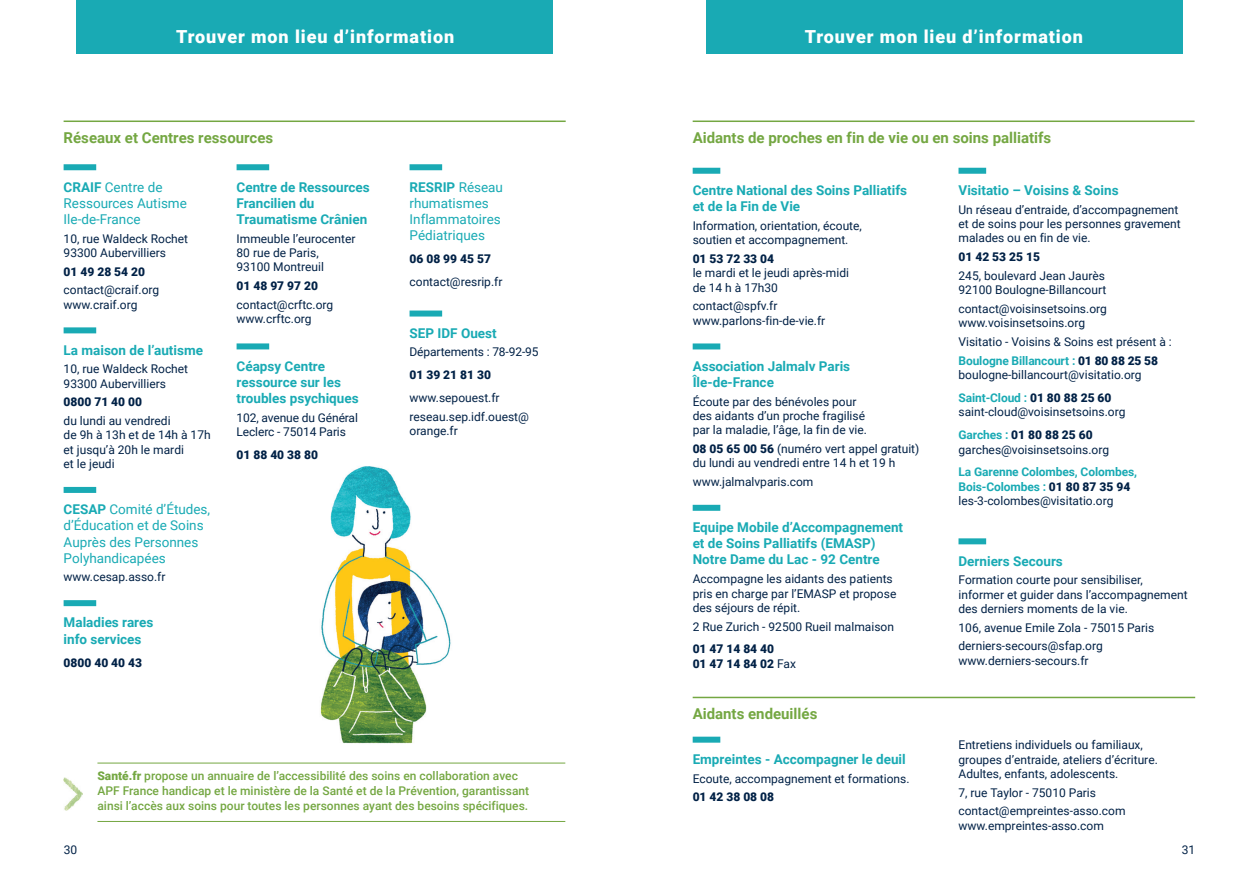
<style>
.page{position:relative;width:1259px;height:893px;background:#fff}
.page>*{position:absolute;margin:0;border:0;box-sizing:border-box;transform-origin:0 0}
.t1{font:900 18px "Roboto";letter-spacing:.05em;color:#fff}
.t2{font:700 15px "Roboto";color:#74a742}
.t3{font:700 13.5px/16.2px "Roboto";color:#19aab4}
.t4{font:13.5px/16.2px "Roboto";color:#19aab4}
.t5{font:12px/14.4px "Roboto";color:#002146}
.t6{font:500 12px/15px "Roboto";color:#74a742}
.t7{font:900 12px/14.4px "Roboto";color:#002146}
.t8{font:700 12px/14.4px "Roboto";letter-spacing:-.01em;color:#19aab4}
.s1{font-weight:700}
.s2{font-weight:900}
.s3{font-weight:400}
.s4{font-weight:700;color:#19aab4}
.s5{font-weight:900;color:#002146}
.s6{font-weight:400;color:#002146}
</style>
<div class="page">
<div style="left:706px;top:0;width:476px;height:54px;background:#19aab4"></div>
<div style="left:76px;top:0;width:476px;height:54px;background:#19aab4"></div>
<img style="left:320px;top:466px;width:131px;height:278px">
<div style="left:64px;top:164px;width:32px;height:6px;background:#19aab4"></div>
<div style="left:64px;top:327px;width:32px;height:6px;background:#19aab4"></div>
<div style="left:64px;top:487px;width:32px;height:6px;background:#19aab4"></div>
<div style="left:64px;top:600px;width:32px;height:6px;background:#19aab4"></div>
<div style="left:237px;top:164px;width:32px;height:6px;background:#19aab4"></div>
<div style="left:237px;top:343px;width:32px;height:6px;background:#19aab4"></div>
<div style="left:409px;top:164px;width:33px;height:6px;background:#19aab4"></div>
<div style="left:409px;top:311px;width:33px;height:6px;background:#19aab4"></div>
<hr style="left:64px;top:121px;width:502px;height:1px;background:#74a742">
<div style="left:692px;top:737px;width:28px;height:6px;background:#19aab4"></div>
<hr style="left:692px;top:121px;width:502px;height:1px;background:#74a742">
<hr style="left:692px;top:697px;width:503px;height:1px;background:#74a742">
<div style="left:692px;top:168px;width:28px;height:6px;background:#19aab4"></div>
<div style="left:692px;top:343px;width:28px;height:6px;background:#19aab4"></div>
<div style="left:692px;top:505px;width:28px;height:6px;background:#19aab4"></div>
<div style="left:958px;top:168px;width:28px;height:6px;background:#19aab4"></div>
<div style="left:958px;top:538px;width:28px;height:6px;background:#19aab4"></div>
<hr style="left:97px;top:763px;width:468px;height:1px;background:#74a742">
<hr style="left:97px;top:821px;width:468px;height:1px;background:#74a742">
<img style="left:63px;top:778px;width:20px;height:33px">
<h1 class="t1" style="left:176px;top:24px;width:280px">Trouver mon lieu d’information</h1>
<p class="t2" style="left:64px;top:127px;width:211px">Réseaux et Centres ressources</p>
<p class="t4" style="left:64px;top:178px;width:125px"><span class="s1">CRAIF</span> Centre de<br>Ressources Autisme<br>Ile-de-France</p>
<p class="t5" style="left:64px;top:231px;width:126px">10, rue Waldeck Rochet<br>93300 Aubervilliers</p>
<p class="t7" style="left:64px;top:264px;width:83px">01 49 28 54 20</p>
<p class="t5" style="left:64px;top:282px;width:97px">contact@craif.org www.craif.org</p>
<p class="t3" style="left:64px;top:341px;width:141px">La maison de l’autisme</p>
<p class="t5" style="left:64px;top:361px;width:126px">10, rue Waldeck Rochet<br>93300 Aubervilliers</p>
<p class="t7" style="left:64px;top:394px;width:80px">0800 71 40 00</p>
<p class="t5" style="left:64px;top:413px;width:149px">du lundi au vendredi<br>de 9h à 13h et de 14h à 17h et jusqu’à 20h le mardi<br>et le jeudi</p>
<p class="t4" style="left:64px;top:501px;width:148px"><span class="s1">CESAP</span> Comité d’Études, d’Éducation et de Soins<br>Auprès des Personnes<br>Polyhandicapées</p>
<p class="t5" style="left:64px;top:569px;width:103px">www.cesap.asso.fr</p>
<p class="t3" style="left:64px;top:614px;width:91px">Maladies rares info services</p>
<p class="t7" style="left:64px;top:655px;width:80px">0800 40 40 43</p>
<p class="t3" style="left:237px;top:178px;width:135px">Centre de Ressources<br>Francilien du<br>Traumatisme Crânien</p>
<p class="t5" style="left:237px;top:231px;width:120px">Immeuble l’eurocenter<br>80 rue de Paris,<br>93100 Montreuil</p>
<p class="t7" style="left:237px;top:278px;width:83px">01 48 97 97 20</p>
<p class="t5" style="left:237px;top:297px;width:98px">contact@crftc.org www.crftc.org</p>
<p class="t3" style="left:237px;top:357px;width:124px">Céapsy Centre ressource sur les troubles psychiques</p>
<p class="t5" style="left:237px;top:410px;width:123px">102, avenue du Général<br>Leclerc - 75014 Paris</p>
<p class="t7" style="left:237px;top:447px;width:83px">01 88 40 38 80</p>
<p class="t4" style="left:409px;top:178px;width:95px"><span class="s1">RESRIP</span> Réseau rhumatismes<br>Inflammatoires<br>Pédiatriques</p>
<p class="t7" style="left:409px;top:251px;width:83px">06 08 99 45 57</p>
<p class="t5" style="left:409px;top:274px;width:94px">contact@resrip.fr</p>
<p class="t3" style="left:409px;top:324px;width:89px">SEP IDF Ouest</p>
<p class="t5" style="left:409px;top:345px;width:131px">Départements : 78-92-95</p>
<p class="t7" style="left:409px;top:367px;width:83px">01 39 21 81 30</p>
<p class="t5" style="left:409px;top:388px;width:121px;line-height:18.6px">www.sepouest.fr reseau.sep.idf.ouest@</p>
<p class="t5" style="left:409px;top:423px;width:50px">orange.fr</p>
<p class="t6" style="left:97px;top:768px;width:433px"><span class="s2">Santé.fr</span> propose un annuaire de l’accessibilité des soins en collaboration avec<br>APF France handicap et le ministère de la Santé et de la Prévention, garantissant ainsi l’accès aux soins pour toutes les personnes ayant des besoins spécifiques.</p>
<h1 class="t1" style="left:805px;top:24px;width:280px">Trouver mon lieu d’information</h1>
<p class="t2" style="left:692px;top:127px;width:360px">Aidants de proches en fin de vie ou en soins palliatifs</p>
<p class="t3" style="left:692px;top:182px;width:216px">Centre National des Soins Palliatifs et de la Fin de Vie</p>
<p class="t5" style="left:692px;top:218px;width:171px">Information, orientation, écoute, soutien et accompagnement.</p>
<p class="t7" style="left:692px;top:251px;width:83px">01 53 72 33 04</p>
<p class="t5" style="left:692px;top:265px;width:158px">le mardi et le jeudi après-midi de 14 h à 17h30</p>
<p class="t5" style="left:692px;top:298px;width:134px">contact@spfv.fr www.parlons-fin-de-vie.fr</p>
<p class="t3" style="left:692px;top:357px;width:159px">Association Jalmalv Paris<br>Île-de-France</p>
<p class="t5" style="left:692px;top:394px;width:174px">Écoute par des bénévoles pour des aidants d’un proche fragilisé par la maladie, l’âge, la fin de vie.</p>
<p class="t5" style="left:692px;top:441px;width:228px"><span class="s2">08 05 65 00 56</span> (numéro vert appel gratuit) du lundi au vendredi entre 14 h et 19 h</p>
<p class="t5" style="left:692px;top:474px;width:122px">www.jalmalvparis.com</p>
<p class="t3" style="left:692px;top:519px;width:212px">Equipe Mobile d’Accompagnement et de Soins Palliatifs (EMASP)<br>Notre Dame du Lac - 92 Centre</p>
<p class="t5" style="left:692px;top:571px;width:205px">Accompagne les aidants des patients pris en charge par l’EMASP et propose des séjours de répit.</p>
<p class="t5" style="left:692px;top:619px;width:203px">2 Rue Zurich - 92500 Rueil malmaison</p>
<p class="t7" style="left:692px;top:642px;width:105px">01 47 14 84 40<br>01 47 14 84 02 <span class="s3">Fax</span></p>
<p class="t2" style="left:692px;top:704px;width:126px">Aidants endeuillés</p>
<p class="t3" style="left:692px;top:750px;width:215px">Empreintes - Accompagner le deuil</p>
<p class="t5" style="left:692px;top:771px;width:217px">Ecoute, accompagnement et formations.</p>
<p class="t7" style="left:692px;top:789px;width:83px">01 42 38 08 08</p>
<p class="t3" style="left:958px;top:182px;width:162px">Visitatio – Voisins &amp; Soins</p>
<p class="t5" style="left:958px;top:202px;width:224px">Un réseau d’entraide, d’accompagnement et de soins pour les personnes gravement malades ou en fin de vie.</p>
<p class="t7" style="left:958px;top:249px;width:83px">01 42 53 25 15</p>
<p class="t5" style="left:958px;top:268px;width:149px">245, boulevard Jean Jaurès<br>92100 Boulogne-Billancourt</p>
<p class="t5" style="left:958px;top:301px;width:150px">contact@voisinsetsoins.org www.voisinsetsoins.org</p>
<p class="t5" style="left:958px;top:332px;width:215px;line-height:18.6px">Visitatio - Voisins &amp; Soins est présent à :<br><span class="s4">Boulogne Billancourt :</span> <span class="s2">01 80 88 25 58</span></p>
<p class="t5" style="left:958px;top:363px;width:185px;line-height:23px">boulogne-billancourt@visitatio.org<br><span class="s4">Saint-Cloud :</span> <span class="s2">01 80 88 25 60</span></p>
<p class="t5" style="left:958px;top:400px;width:168px;line-height:23px">saint-cloud@voisinsetsoins.org<br><span class="s4">Garches :</span> <span class="s2">01 80 88 25 60</span></p>
<p class="t5" style="left:958px;top:442px;width:152px">garches@voisinsetsoins.org</p>
<p class="t8" style="left:958px;top:464px;width:180px">La Garenne Colombes, Colombes,<br>Bois-Colombes : <span class="s5">01 80 87 35 94 </span><span class="s6">les-3-colombes@visitatio.org</span></p>
<p class="t3" style="left:958px;top:552px;width:106px">Derniers Secours</p>
<p class="t5" style="left:958px;top:572px;width:231px">Formation courte pour sensibiliser, informer et guider dans l’accompagnement des derniers moments de la vie.</p>
<p class="t5" style="left:958px;top:618px;width:197px;line-height:18.6px">106, avenue Emile Zola - 75015 Paris derniers-secours@sfap.org</p>
<p class="t5" style="left:958px;top:653px;width:132px">www.derniers-secours.fr</p>
<p class="t5" style="left:958px;top:737px;width:199px">Entretiens individuels ou familiaux, groupes d’entraide, ateliers d’écriture.<br>Adultes, enfants, adolescents.</p>
<p class="t5" style="left:958px;top:783px;width:169px;line-height:18.6px">7, rue Taylor - 75010 Paris contact@empreintes-asso.com</p>
<p class="t5" style="left:958px;top:818px;width:147px">www.empreintes-asso.com</p>
<p class="t5" style="left:64px;top:842px;width:15px">30</p>
<p class="t5" style="left:1181px;top:842px;width:15px">31</p>
</div>
